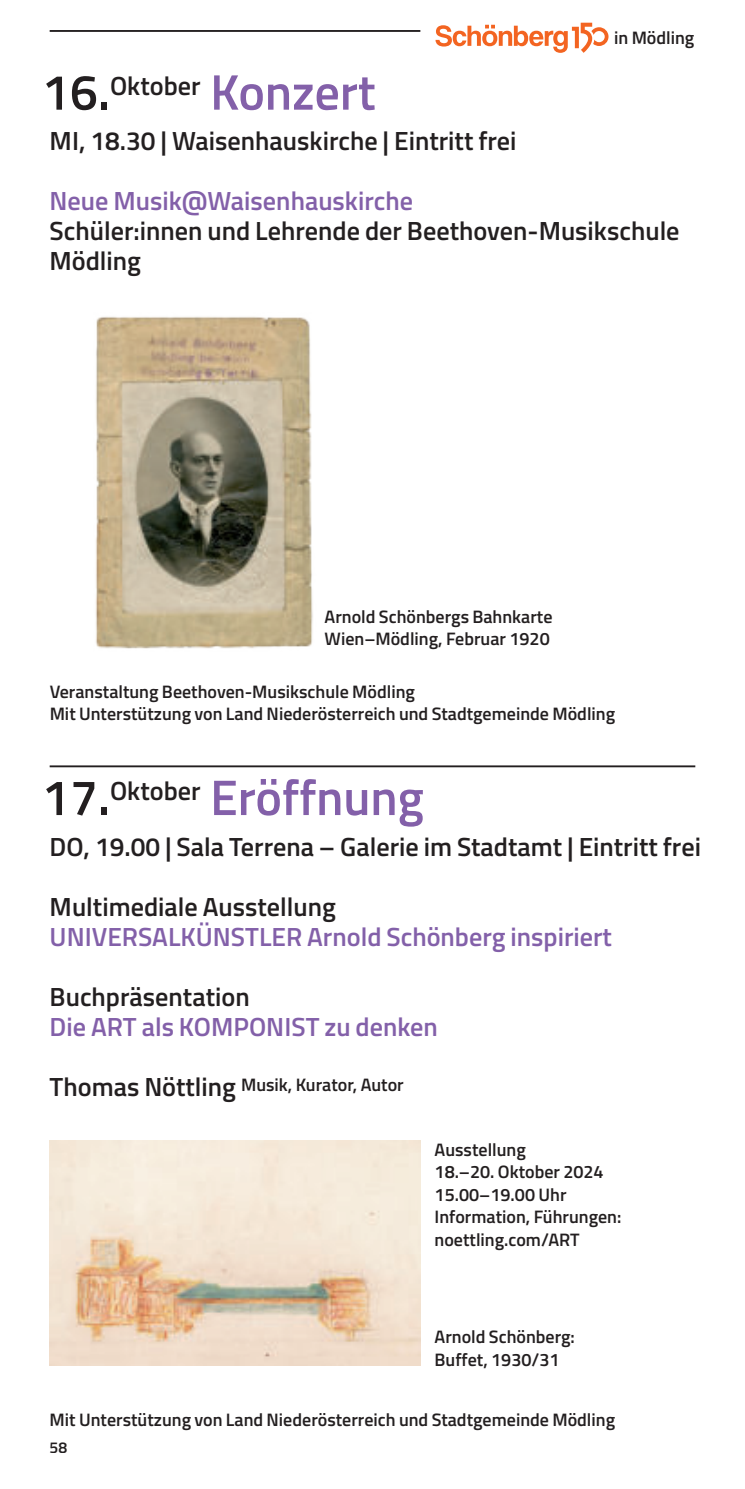
<style>
.page{position:relative;width:745px;height:1489px;background:#fff}
.page>*{position:absolute;margin:0;border:0;box-sizing:border-box;transform-origin:0 0}
.t1{font:600 50px "Titillium";letter-spacing:-.005em;color:#8360a9}
.t2{font:600 26.25px/30px "Titillium";color:#231f20}
.t3{font:600 26.25px "Titillium";color:#8360a9}
.t4{font:600 18px/22.5px "Titillium";color:#231f20}
.t5{font:600 15.75px "Titillium";color:#231f20}
.s1{font-size:50px}
.s2{font-size:50px;color:#8360a9}
.s3{color:#231f20}
.s4{font-size:26.25px}
</style>
<div class="page">
<img style="left:95px;top:316px;width:218px;height:333px">
<hr style="left:50px;top:765px;width:644px;height:2px;background:#231f20">
<img style="left:50px;top:1140px;width:370px;height:225px">
<hr style="left:50px;top:30px;width:370px;height:2px;background:#231f20">
<svg style="left:435px;top:23px;width:173px;height:30px"></svg>
<h2 class="t2" style="left:50px;top:58px;width:468px;line-height:55.5px;text-indent:-8px"><span class="s1">16.</span>Oktober <span class="s2">Konzert<br></span>MI, 18.30 | Waisenhauskirche | Eintritt frei</h2>
<p class="t4" style="left:613px;top:27px;width:82px">in Mödling</p>
<h2 class="t3" style="left:50px;top:186px;width:364px">Neue Musik@Waisenhauskirche</h2>
<h2 class="t2" style="left:50px;top:216px;width:631px">Schüler:innen und Lehrende der Beethoven-Musikschule<br>Mödling</h2>
<p class="t4" style="left:324px;top:605px;width:229px">Arnold Schönbergs Bahnkarte<br>Wien–Mödling, Februar 1920</p>
<p class="t4" style="left:50px;top:680px;width:566px">Veranstaltung Beethoven-Musikschule Mödling<br>Mit Unterstützung von Land Niederösterreich und Stadtgemeinde Mödling</p>
<h1 class="t1" style="left:42px;top:770px;width:383px"><span class="s3">17.</span><sup>Oktober</sup> Eröffnung</h1>
<h2 class="t2" style="left:50px;top:832px;width:652px">DO, 19.00 | Sala Terrena – Galerie im Stadtamt | Eintritt frei</h2>
<h2 class="t2" style="left:50px;top:891px;width:287px">Multimediale Ausstellung</h2>
<h2 class="t3" style="left:50px;top:921px;width:563px">UNIVERSALKÜNSTLER Arnold Schönberg inspiriert</h2>
<h2 class="t2" style="left:50px;top:981px;width:201px">Buchpräsentation</h2>
<h2 class="t3" style="left:50px;top:1011px;width:389px">Die ART als KOMPONIST zu denken</h2>
<p class="t4" style="left:50px;top:1073px;width:355px"><span class="s4">Thomas Nöttling</span> Musik, Kurator, Autor</p>
<p class="t4" style="left:434px;top:1138px;width:188px">Ausstellung<br>18.–20. Oktober 2024<br>15.00–19.00 Uhr<br>Information, Führungen: noettling.com/ART</p>
<p class="t4" style="left:434px;top:1325px;width:142px">Arnold Schönberg:<br>Buffet, 1930/31</p>
<p class="t4" style="left:50px;top:1408px;width:566px">Mit Unterstützung von Land Niederösterreich und Stadtgemeinde Mödling</p>
<p class="t5" style="left:50px;top:1438px;width:19px">58</p>
</div>
